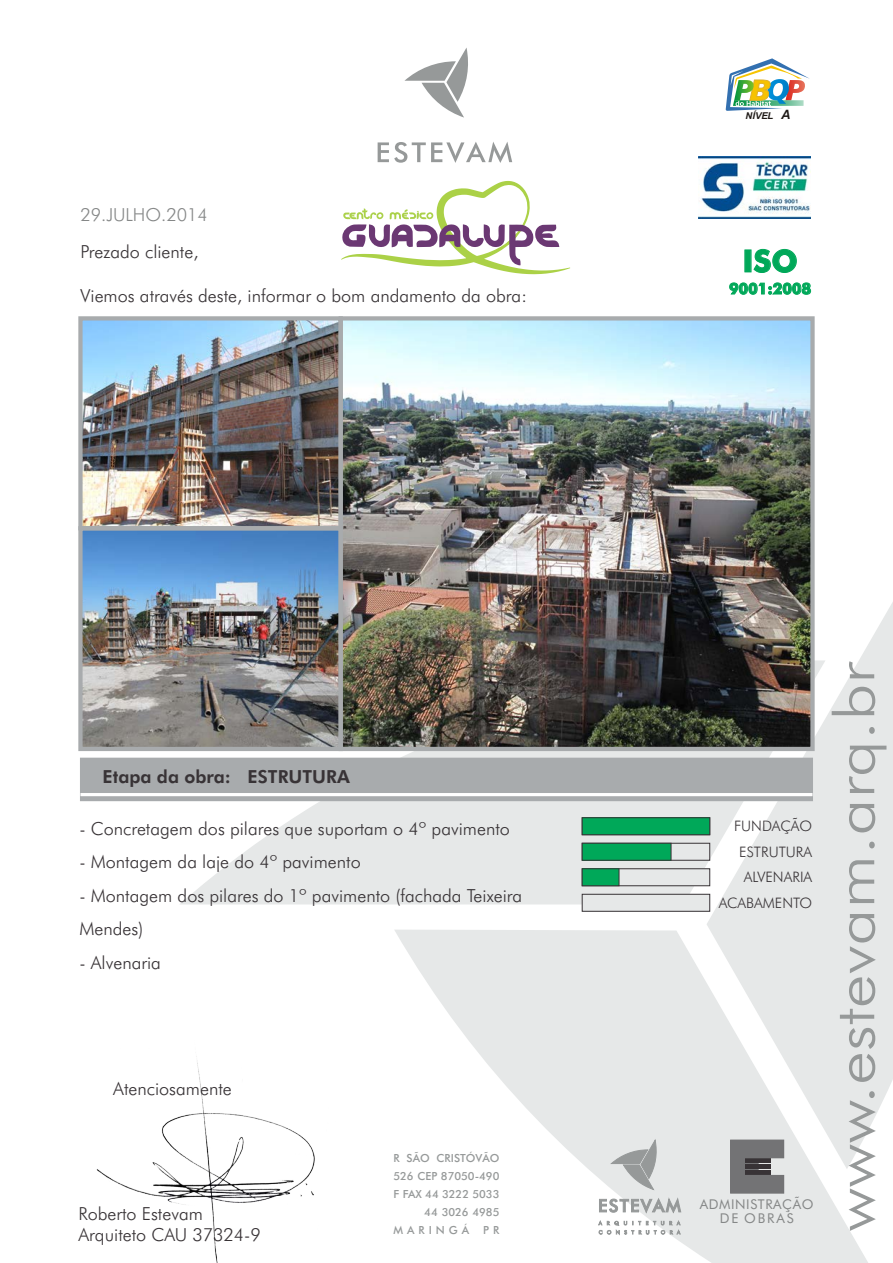
<style>
.page{position:relative;width:893px;height:1263px;background:#fff}
.page>*{position:absolute;margin:0;border:0;box-sizing:border-box;transform-origin:0 0}
.t1{font:300 56.25px "Futura BT";color:#969999;scale:1.21 1}
.t2{font:700 30.75px "Futura BT";color:#00a859}
.t3{font:300 18px/21.6px "Futura BT";color:#383336}
.t4{font:800 18px "Futura BT";color:#383336}
.t5{font:700 15.45px "Futura BT";color:#00a859}
.t6{font:300 14.4px/25.5px "Futura BT";color:#383336;text-align:right}
.t7{font:13.5px/14px "Futura BT";letter-spacing:.045em;color:#858787;text-align:center}
.t8{font:500 11.1px "Futura BT";color:#969999}
.t9{font:500 11.1px "Futura BT";letter-spacing:.355em;color:#969999}
.t10{font:italic 700 9.45px "Arial";color:#1f1a17}
.s1{color:#858787}
.s2{font-size:12.9px}
</style>
<div class="page">
<svg style="left:341px;top:181px;width:229px;height:93px"></svg>
<svg style="left:179px;top:751px;width:527px;height:153px;fill:#e6e8e8"></svg>
<svg style="left:706px;top:602px;width:187px;height:528px;fill:#e6e8e8"></svg>
<svg style="left:395px;top:929px;width:473px;height:334px;fill:#e6e8e8"></svg>
<img style="left:96px;top:1056px;width:219px;height:207px">
<svg style="left:404px;top:48px;width:64px;height:70px"></svg>
<svg style="left:378px;top:142px;width:134px;height:21px"></svg>
<div style="left:731px;top:1158px;width:27px;height:17px;background:#737375"></div>
<div style="left:730px;top:1158px;width:28px;height:17px;border:1px solid #737375"></div>
<div style="left:745px;top:1170px;width:26px;height:5px;background:#383336"></div>
<div style="left:745px;top:1164px;width:26px;height:5px;background:#383336"></div>
<svg style="left:745px;top:1158px;width:26px;height:4px"></svg>
<div style="left:731px;top:1140px;width:53px;height:18px;background:#737375"></div>
<div style="left:731px;top:1175px;width:53px;height:18px;background:#737375"></div>
<svg style="left:599px;top:1198px;width:82px;height:15px"></svg>
<svg style="left:611px;top:1139px;width:47px;height:51px;background:#c5c7c7"></svg>
<svg style="left:598px;top:1221px;width:83px;height:14px"></svg>
<svg style="left:726px;top:58px;width:84px;height:53px"></svg>
<img style="left:699px;top:156px;width:112px;height:63px">
<svg style="left:754px;top:249px;width:43px;height:24px"></svg>
<svg style="left:729px;top:283px;width:82px;height:12px"></svg>
<div style="left:80px;top:758px;width:732px;height:43px;background:#a8abad"></div>
<hr style="left:80px;top:793px;width:732px;height:3px;background:#fff">
<div style="left:582px;top:843px;width:128px;height:17px;background:#e6e8e8"></div>
<div style="left:582px;top:843px;width:128px;height:17px;border:1px solid #383336"></div>
<div style="left:582px;top:869px;width:128px;height:17px;background:#e6e8e8"></div>
<div style="left:582px;top:868px;width:128px;height:18px;border:1px solid #383336"></div>
<div style="left:582px;top:894px;width:128px;height:17px;background:#e6e8e8"></div>
<div style="left:582px;top:894px;width:128px;height:17px;border:1px solid #383336"></div>
<div style="left:582px;top:818px;width:128px;height:17px;background:#00a859"></div>
<div style="left:582px;top:817px;width:128px;height:18px;border:1px solid #383336"></div>
<div style="left:582px;top:843px;width:89px;height:17px;background:#00a859"></div>
<div style="left:582px;top:843px;width:89px;height:17px;border:1px solid #383336"></div>
<div style="left:582px;top:869px;width:37px;height:17px;background:#00a859"></div>
<div style="left:582px;top:868px;width:37px;height:18px;border:1px solid #383336"></div>
<img style="left:344px;top:321px;width:466px;height:425px">
<img style="left:83px;top:321px;width:255px;height:204px">
<img style="left:83px;top:531px;width:255px;height:215px">
<div style="left:78px;top:526px;width:265px;height:225px;border:4px solid #a8abad"></div>
<div style="left:78px;top:316px;width:265px;height:214px;border:4px solid #a8abad"></div>
<div style="left:339px;top:316px;width:476px;height:435px;border:4px solid #a8abad"></div>
<p class="t3" style="left:80px;top:196px;width:129px;line-height:37px"><span class="s1">29.JULHO.2014<br></span>Prezado cliente,</p>
<p class="t3" style="left:81px;top:284px;width:448px">Viemos através deste, informar o bom andamento da obra:</p>
<p class="t4" style="left:102px;top:766px;width:249px">Etapa da obra: ESTRUTURA</p>
<p class="t3" style="left:79px;top:817px;width:432px">- Concretagem dos pilares que suportam o 4º pavimento</p>
<p class="t3" style="left:79px;top:851px;width:283px">- Montagem da laje do 4º pavimento</p>
<p class="t3" style="left:79px;top:878px;width:444px;line-height:33.5px">- Montagem dos pilares do 1º pavimento (fachada Teixeira<br>Mendes)</p>
<p class="t3" style="left:79px;top:951px;width:83px">- Alvenaria</p>
<p class="t3" style="left:113px;top:1078px;width:120px">Atenciosamente</p>
<p class="t3" style="left:79px;top:1202px;width:184px">Roberto Estevam<br>Arquiteto CAU 37324-9</p>
<p class="t8" style="left:393px;top:1151px;width:107px">R SÃO CRISTÓVÃO</p>
<p class="t8" style="left:393px;top:1169px;width:107px">526 CEP 87050-490</p>
<p class="t8" style="left:393px;top:1187px;width:107px">F FAX 44 3222 5033</p>
<p class="t8" style="left:424px;top:1205px;width:77px">44 3026 4985</p>
<p class="t9" style="left:393px;top:1223px;width:77px">MARINGÁ</p>
<p class="t8" style="left:483px;top:1223px;width:18px">P R</p>
<p class="t10" style="left:746px;top:110px;width:46px">NÍVEL <span class="s2">A</span></p>
<p class="t2" style="left:742px;top:242px;width:57px">ISO</p>
<p class="t5" style="left:729px;top:279px;width:84px">9001:2008</p>
<p class="t6" style="left:719px;top:813px;width:95px">FUNDAÇÃO<br>ESTRUTURA<br>ALVENARIA<br>ACABAMENTO</p>
<p class="t7" style="left:700px;top:1197px;width:115px">ADMINISTRAÇÃO<br>DE OBRAS</p>
<p class="t1" style="left:820px;top:1232px;width:473px;rotate:-90deg">www.estevam.arq.br</p>
</div>
